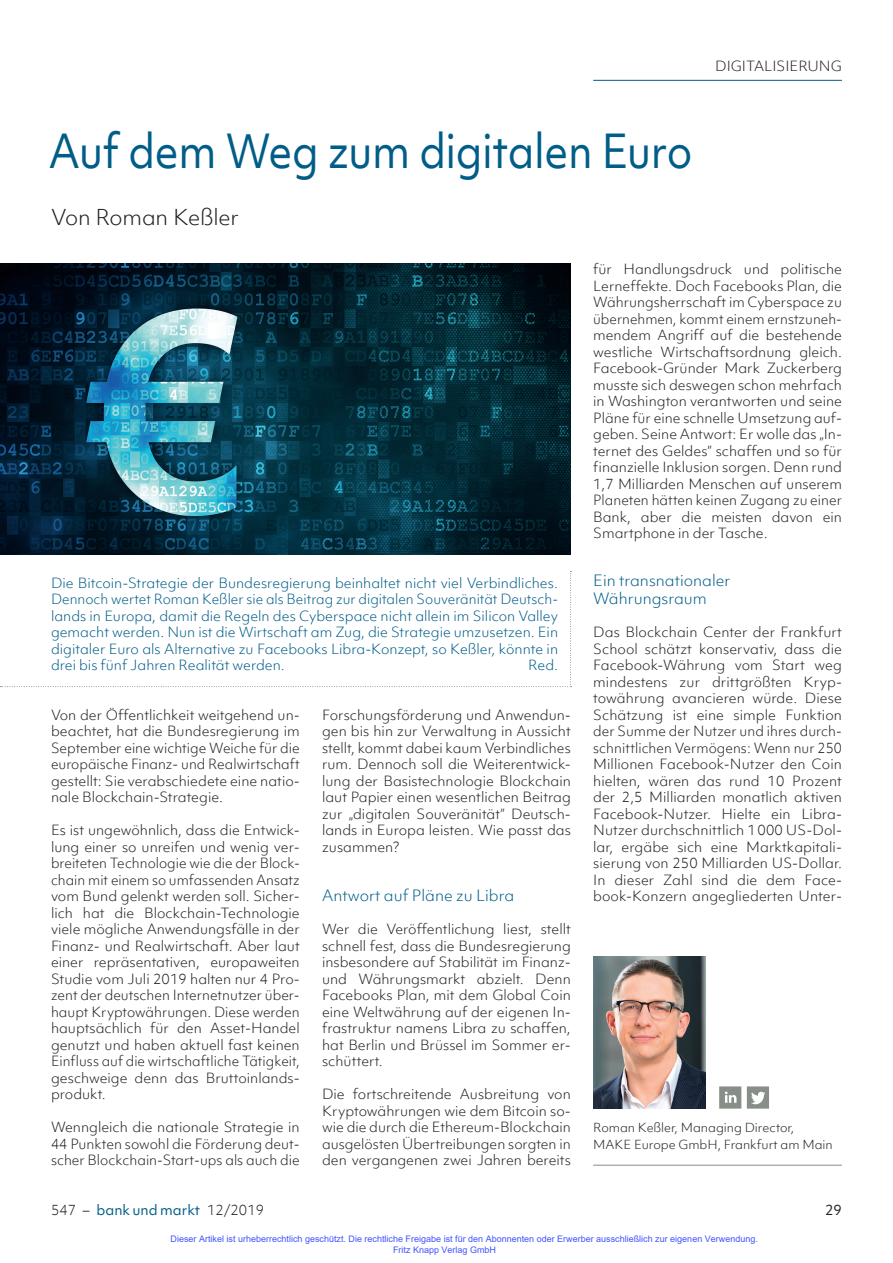
<style>
.page{position:relative;width:893px;height:1263px;background:#fff}
.page>*{position:absolute;margin:0;border:0;box-sizing:border-box;transform-origin:0 0}
.t1{font:45px "Objektiv Mk 1";letter-spacing:-.01em;color:#005d88;scale:.9 1}
.t2{font:300 21px "Objektiv Mk 1";letter-spacing:-.005em;color:#231f20}
.t3{font:300 15px/18px "Objektiv Mk 1";color:#005d88}
.t4{font:300 13.5px/16.5px "Objektiv Mk 1";color:#231f20;text-align:justify}
.t5{font:300 13.5px/16.5px "Objektiv Mk 1";color:#005d88;text-align:justify}
.t6{font:13.5px "Objektiv Mk 1";color:#005d88}
.t7{font:13.5px "Objektiv Mk 1";color:#231f20}
.t8{font:300 12px/16.5px "Objektiv Mk 1";color:#231f20}
.t9{font:9px/10.8px "Arial";color:#4054ff}
.s1{font-weight:300;color:#231f20}
</style>
<div class="page">
<hr style="left:593px;top:80px;width:249px;height:1px;background:#005d88">
<img style="left:0;top:263px;width:571px;height:292px">
<svg style="left:0;top:571px;width:571px;height:116px"></svg>
<img style="left:593px;top:956px;width:113px;height:152px">
<hr style="left:593px;top:1165px;width:249px;height:1px;background:#878e88">
<svg style="left:747px;top:1086px;width:22px;height:22px"></svg>
<svg style="left:719px;top:1086px;width:22px;height:22px"></svg>
<h1 class="t1" style="left:49px;top:120px;width:717px">Auf dem Weg zum digitalen Euro</h1>
<h2 class="t2" style="left:51px;top:202px;width:189px">Von Roman Keßler</h2>
<p class="t4" style="left:715px;top:58px;width:128px">DIGITALISIERUNG</p>
<p class="t5" style="left:51px;top:574px;width:509px">Die Bitcoin-Strategie der Bundesregierung beinhaltet nicht viel Verbindliches.<br>Dennoch wertet Roman Keßler sie als Beitrag zur digitalen Souveränität Deutsch&shy;lands in Europa, damit die Regeln des Cyberspace nicht allein im Silicon Valley gemacht werden. Nun ist die Wirtschaft am Zug, die Strategie umzusetzen. Ein digitaler Euro als Alternative zu Facebooks Libra-Konzept, so Keßler, könnte in drei bis fünf Jahren Realität werden.</p>
<p class="t5" style="left:528px;top:657px;width:31px">Red.</p>
<p class="t4" style="left:51px;top:706px;width:250px">Von der Öffentlichkeit weitgehend un&shy;beachtet, hat die Bundesregierung im September eine wichtige Weiche für die europäische Finanz- und Realwirtschaft gestellt: Sie verabschiedete eine natio&shy;nale Blockchain-Strategie.</p>
<p class="t4" style="left:51px;top:822px;width:250px;text-align:left">Es ist ungewöhnlich, dass die Entwick&shy;lung einer so unreifen und wenig ver&shy;breiteten Technologie wie die der Block&shy;chain mit einem so umfassenden Ansatz vom Bund gelenkt werden soll. Sicher&shy;lich hat die Blockchain-Technologie viele mögliche Anwendungsfälle in der Finanz- und Realwirtschaft. Aber laut einer repräsentativen, europaweiten Studie vom Juli 2019 halten nur 4 Pro&shy;zent der deutschen Internetnutzer über&shy;haupt Kryptowährungen. Diese werden hauptsächlich für den Asset-Handel genutzt und haben aktuell fast keinen Einfluss auf die wirtschaftliche Tätigkeit, geschweige denn das Bruttoinlands&shy;produkt.</p>
<p class="t4" style="left:51px;top:1119px;width:250px">Wenngleich die nationale Strategie in 44 Punkten sowohl die Förderung deut&shy;scher Blockchain-Start-ups als auch die</p>
<p class="t4" style="left:322px;top:706px;width:250px">Forschungsförderung und Anwendun&shy;gen bis hin zur Verwaltung in Aussicht stellt, kommt dabei kaum Verbindliches rum. Dennoch soll die Weiterentwick&shy;lung der Basistechnologie Blockchain laut Papier einen wesentlichen Beitrag zur „digitalen Souveränität” Deutsch&shy;lands in Europa leisten. Wie passt das zusammen?</p>
<p class="t3" style="left:322px;top:886px;width:194px">Antwort auf Pläne zu Libra</p>
<p class="t4" style="left:322px;top:921px;width:250px;text-align:left">Wer die Veröffentlichung liest, stellt schnell fest, dass die Bundesregierung insbesondere auf Stabilität im Finanz&shy;und Währungsmarkt abzielt. Denn Facebooks Plan, mit dem Global Coin eine Weltwährung auf der eigenen In&shy;frastruktur namens Libra zu schaffen, hat Berlin und Brüssel im Sommer er&shy;schüttert.</p>
<p class="t4" style="left:322px;top:1086px;width:250px">Die fortschreitende Ausbreitung von Kryptowährungen wie dem Bitcoin so&shy;wie die durch die Ethereum-Blockchain ausgelösten Übertreibungen sorgten in den vergangenen zwei Jahren bereits</p>
<p class="t4" style="left:593px;top:261px;width:250px">für Handlungsdruck und politische Lerneffekte. Doch Facebooks Plan, die Währungsherrschaft im Cyberspace zu übernehmen, kommt einem ernstzuneh&shy;mendem Angriff auf die bestehende westliche Wirtschaftsordnung gleich.<br>Facebook-Gründer Mark Zuckerberg musste sich deswegen schon mehrfach in Washington verantworten und seine Pläne für eine schnelle Umsetzung auf&shy;geben. Seine Antwort: Er wolle das „In&shy;ternet des Geldes” schaffen und so für finanzielle Inklusion sorgen. Denn rund 1,7 Milliarden Menschen auf unserem Planeten hätten keinen Zugang zu einer Bank, aber die meisten davon ein Smartphone in der Tasche.</p>
<p class="t3" style="left:593px;top:571px;width:139px">Ein transnationaler<br>Währungsraum</p>
<p class="t4" style="left:593px;top:624px;width:250px;text-align:left">Das Blockchain Center der Frankfurt School schätzt konservativ, dass die Facebook-Währung vom Start weg mindestens zur drittgrößten Kryp&shy;towährung avancieren würde. Diese Schätzung ist eine simple Funktion der Summe der Nutzer und ihres durch&shy;schnittlichen Vermögens: Wenn nur 250<br>Millionen Facebook-Nutzer den Coin hielten, wären das rund 10 Prozent der 2,5 Milliarden monatlich aktiven Facebook-Nutzer. Hielte ein Libra-Nutzer durchschnittlich 1000 US-Dol&shy;lar, ergäbe sich eine Marktkapitali&shy;sierung von 250 Milliarden US-Dollar.<br>In dieser Zahl sind die dem Face&shy;book-Konzern angegliederten Unter-</p>
<p class="t8" style="left:593px;top:1119px;width:241px">Roman Keßler, Managing Director,<br>MAKE Europe GmbH, Frankfurt am Main</p>
<p class="t6" style="left:51px;top:1200px;width:215px"><span class="s1">547 –</span> bank und markt <span class="s1">12/2019</span></p>
<p class="t7" style="left:825px;top:1200px;width:18px">29</p>
<p class="t9" style="left:393px;top:1233px;width:366px;text-indent:-223px">Dieser Artikel ist urheberrechtlich geschützt. Die rechtliche Freigabe ist für den Abonnenten oder Erwerber ausschließlich zur eigenen Verwendung.<br>Fritz Knapp Verlag GmbH</p>
</div>
